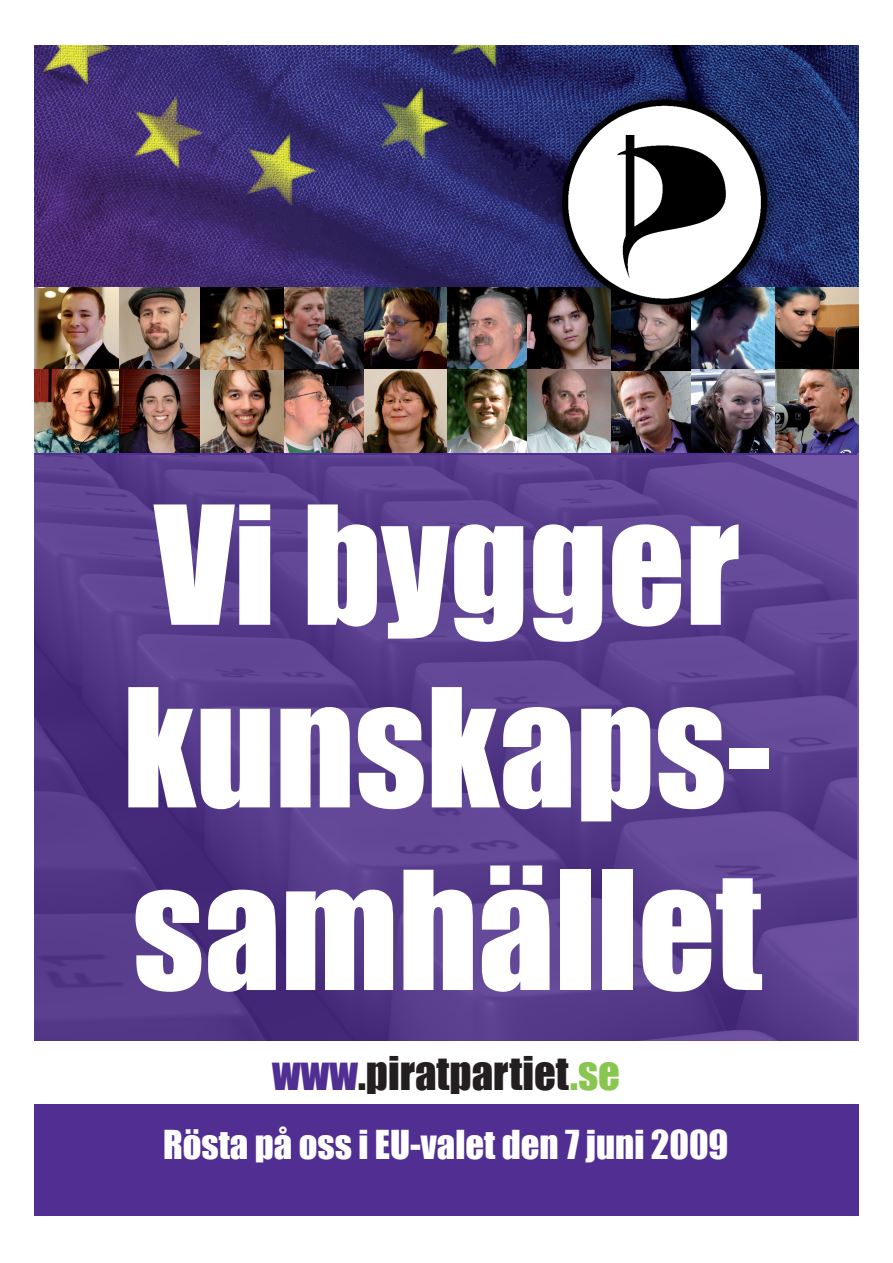
<style>
.page{position:relative;width:893px;height:1263px;background:#fff}
.page>*{position:absolute;margin:0;border:0;box-sizing:border-box;transform-origin:0 0}
.t1{font:152.1px/182.6px "Impact";color:#fff}
.t2{font:42.75px "Impact";color:#231f20}
.t3{font:36.6px "Impact";color:#fff}
.s1{color:#502e92}
.s2{color:#89c650}
</style>
<div class="page">
<svg style="left:34px;top:453px;width:825px;height:588px;background:#593d8d"></svg>
<div style="left:34px;top:1049px;width:825px;height:166px;background:#502e92"></div>
<img style="left:34px;top:45px;width:825px;height:242px">
<div style="left:34px;top:1041px;width:825px;height:63px;background:#fff"></div>
<img style="left:118px;top:287px;width:573px;height:166px">
<img style="left:119px;top:287px;width:81px;height:83px">
<img style="left:447px;top:287px;width:81px;height:83px">
<svg style="left:610px;top:324px;width:81px;height:46px;background:#392f30"></svg>
<img style="left:774px;top:287px;width:85px;height:83px">
<img style="left:119px;top:370px;width:81px;height:83px">
<img style="left:774px;top:370px;width:85px;height:83px">
<img style="left:283px;top:370px;width:81px;height:83px">
<img style="left:447px;top:370px;width:82px;height:83px">
<img style="left:34px;top:287px;width:84px;height:83px">
<img style="left:34px;top:370px;width:84px;height:83px">
<img style="left:200px;top:370px;width:83px;height:83px">
<img style="left:200px;top:287px;width:83px;height:83px">
<img style="left:364px;top:287px;width:83px;height:83px">
<img style="left:364px;top:370px;width:83px;height:83px">
<img style="left:528px;top:287px;width:82px;height:83px">
<img style="left:691px;top:324px;width:83px;height:46px">
<img style="left:691px;top:370px;width:83px;height:83px">
<img style="left:556px;top:92px;width:223px;height:232px">
<p class="t1" style="left:123px;top:470px;width:650px">Vi bygger kunskaps&shy;samhället</p>
<p class="t2" style="left:272px;top:1040px;width:349px"><span class="s1">www</span>.piratpartiet<span class="s2">.se</span></p>
<p class="t3" style="left:163px;top:1116px;width:567px">Rösta på oss i EU-valet den 7 juni 2009</p>
</div>
